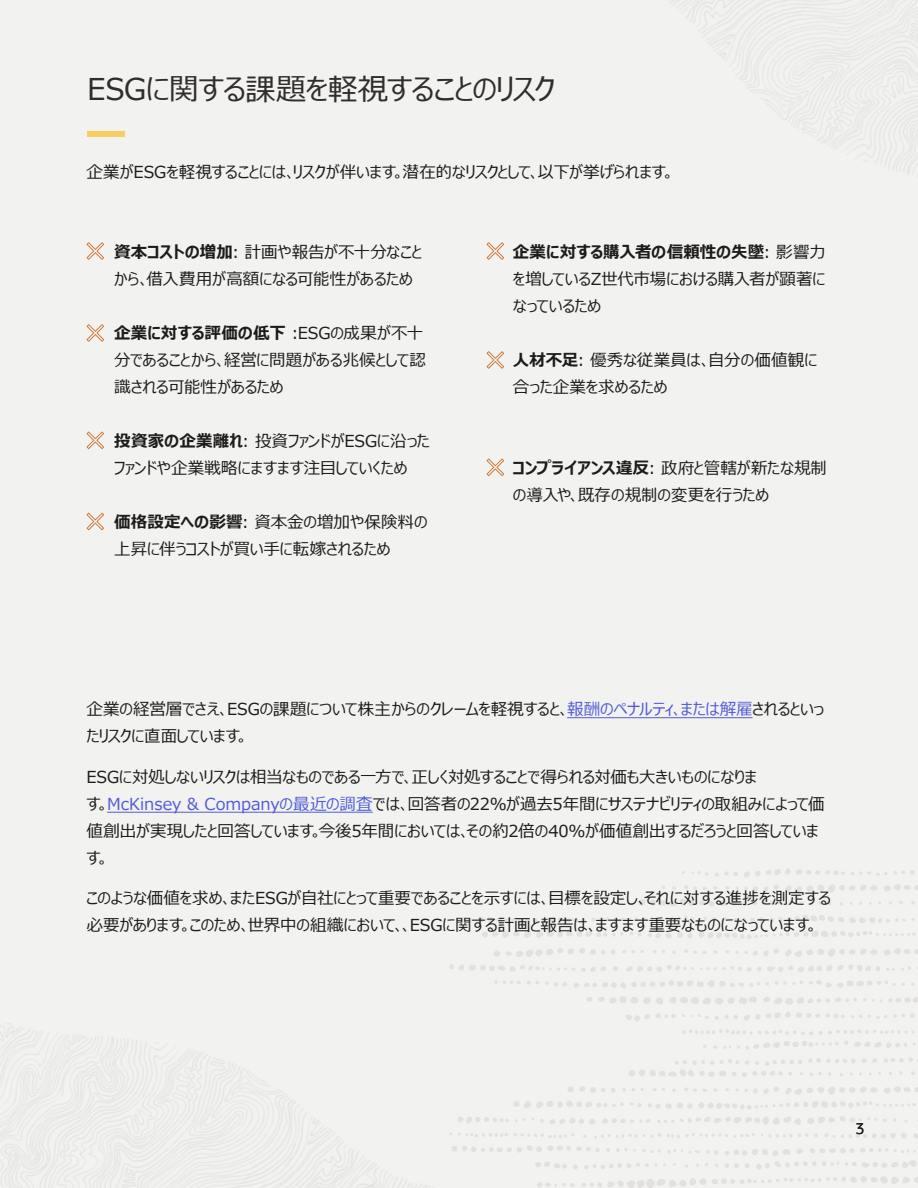
<style>
.page{position:relative;width:918px;height:1188px;background:#fff}
.page>*{position:absolute;margin:0;border:0;box-sizing:border-box;transform-origin:0 0}
.Subhead_1{font:30px "Meiryo UI";letter-spacing:-.015em;color:#312d2a}
.Subhead_1-2{font:16.5px/27px "Meiryo UI";letter-spacing:-.005em;color:#1d1c1a}
.Subhead_1-3{font:15px "Oracle Sans";color:#1d1c1a}
.s1{font-weight:700}
.s2{color:#4f5cd6}
</style>
<div class="page">
<div style="left:0;top:0;width:918px;height:868px;background:#f2f2f1"></div>
<svg style="left:494px;top:868px;width:424px;height:320px;fill:#f2f2f1"></svg>
<svg style="left:86px;top:242px;width:18px;height:18px"></svg>
<svg style="left:486px;top:242px;width:18px;height:18px"></svg>
<svg style="left:86px;top:324px;width:18px;height:18px"></svg>
<svg style="left:486px;top:351px;width:18px;height:18px"></svg>
<svg style="left:86px;top:431px;width:18px;height:18px"></svg>
<svg style="left:486px;top:458px;width:18px;height:18px"></svg>
<svg style="left:86px;top:513px;width:18px;height:17px"></svg>
<hr style="left:567px;top:717px;width:186px;height:1px;background:#4f5cd6">
<div style="left:0;top:754px;width:494px;height:434px;background:#f2f2f1"></div>
<div style="left:588px;top:0;width:330px;height:450px;background:#f2f2f1"></div>
<div style="left:87px;top:132px;width:38px;height:5px;background:#f9cd61"></div>
<p class="Subhead_1" style="left:87px;top:68px;width:470px">ESGに関する課題を軽視することのリスク</p>
<p class="Subhead_1-2" style="left:86px;top:160px;width:590px">企業がESGを軽視することには、リスクが伴います。潜在的なリスクとして、以下が挙げられます。</p>
<p class="Subhead_1-2" style="left:114px;top:239px;width:309px"><span class="s1">資本コストの増加</span>: 計画や報告が不十分なことから、借入費用が高額になる可能性があるため</p>
<p class="Subhead_1-2" style="left:114px;top:320px;width:313px"><span class="s1">企業に対する評価の低下</span> :ESGの成果が不十分であることから、経営に問題がある兆候として認識される可能性があるため</p>
<p class="Subhead_1-2" style="left:114px;top:428px;width:317px"><span class="s1">投資家の企業離れ</span>: 投資ファンドがESGに沿ったファンドや企業戦略にますます注目していくため</p>
<p class="Subhead_1-2" style="left:114px;top:509px;width:315px"><span class="s1">価格設定への影響</span>: 資本金の増加や保険料の上昇に伴うコストが買い手に転嫁されるため</p>
<p class="Subhead_1-2" style="left:513px;top:239px;width:314px;text-align:justify"><span class="s1">企業に対する購入者の信頼性の失墜</span>: 影響力を増しているZ世代市場における購入者が顕著になっているため</p>
<p class="Subhead_1-2" style="left:513px;top:347px;width:306px"><span class="s1">人材不足</span>: 優秀な従業員は、自分の価値観に合った企業を求めるため</p>
<p class="Subhead_1-2" style="left:513px;top:455px;width:316px"><span class="s1">コンプライアンス違反</span>: 政府と管轄が新たな規制の導入や、既存の規制の変更を行うため</p>
<p class="Subhead_1-2" style="left:86px;top:697px;width:739px">企業の経営層でさえ、ESGの課題について株主からのクレームを軽視すると、<span class="s2">報酬のペナルティ、または解雇</span>されるといったリスクに直面しています。</p>
<p class="Subhead_1-2" style="left:86px;top:764px;width:740px">ESGに対処しないリスクは相当なものである一方で、正しく対処することで得られる対価も大きいものになりま<br>す。<span class="s2">McKinsey &amp; Companyの最近の調査</span>では、回答者の22%が過去5年間にサステナビリティの取組みによって価値創出が実現したと回答しています。今後5年間においては、その約2倍の40%が価値創出するだろうと回答しています。</p>
<p class="Subhead_1-2" style="left:86px;top:886px;width:746px">このような価値を求め、またESGが自社にとって重要であることを示すには、目標を設定し、それに対する進捗を測定する必要があります。このため、世界中の組織において、、ESGに関する計画と報告は、ますます重要なものになっています。</p>
<p class="Subhead_1-3" style="left:856px;top:1119px;width:9px">3</p>
</div>
